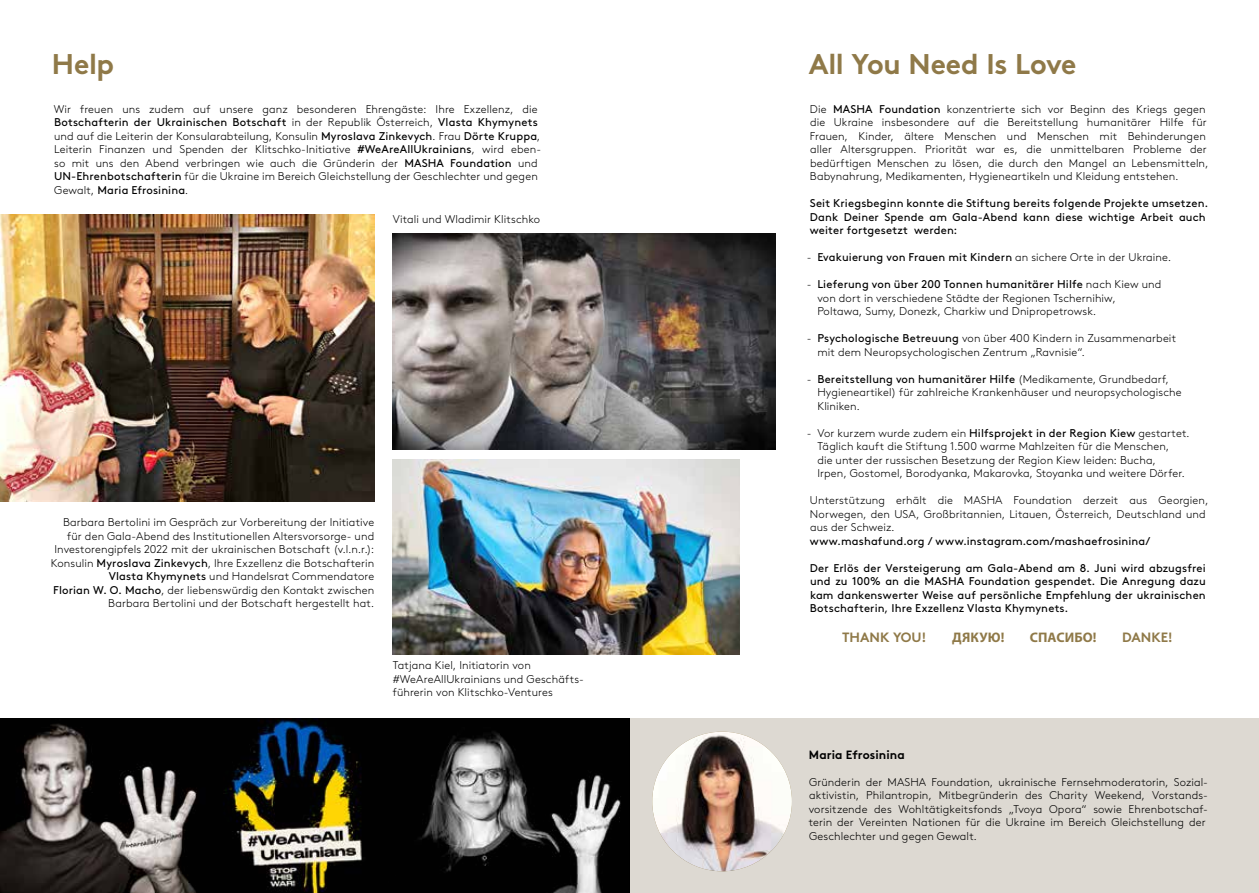
<style>
.page{position:relative;width:1259px;height:893px;background:#fff}
.page>*{position:absolute;margin:0;border:0;box-sizing:border-box;transform-origin:0 0}
.t1{font:700 28.5px "Brown";letter-spacing:-.01em;color:#8f7948}
.t2{font:700 13.8px "Myriad Pro";letter-spacing:.005em;color:#8f7948}
.t3{font:700 13.5px "Brown";color:#8f7948}
.t4{font:700 12px "Brown";letter-spacing:.005em;color:#000}
.t5{font:300 11.25px/13.5px "Brown";letter-spacing:.01em;color:#000}
.t6{font:11.25px/13.5px "Brown";letter-spacing:.015em;color:#000}
.s1{font-weight:400}
.s2{font-weight:300}
</style>
<div class="page">
<div style="left:629px;top:719px;width:630px;height:174px;background:#ddd9d2"></div>
<img style="left:0;top:719px;width:629px;height:174px">
<img style="left:0;top:215px;width:374px;height:287px">
<img style="left:652px;top:732px;width:140px;height:139px;border-radius:70px">
<img style="left:393px;top:234px;width:382px;height:215px">
<img style="left:393px;top:460px;width:346px;height:194px">
<h1 class="t1" style="left:52px;top:41px;width:64px">Help</h1>
<h1 class="t1" style="left:809px;top:41px;width:269px">All You Need Is Love</h1>
<p class="t5" style="left:54px;top:101px;width:489px">Wir freuen uns zudem auf unsere ganz besonderen Ehrengäste: Ihre Exzellenz, die <span class="s1">Botschafterin der Ukrainischen Botschaft</span> in der Republik Österreich, <span class="s1">Vlasta Khymynets </span>und auf die Leiterin der Konsularabteilung, Konsulin <span class="s1">Myroslava Zinkevych</span>. Frau <span class="s1">Dörte Kruppa</span>, Leiterin Finanzen und Spenden der Klitschko-Initiative <span class="s1">#WeAreAllUkrainians</span>, wird eben&shy;so mit uns den Abend verbringen wie auch die Gründerin der <span class="s1">MASHA Foundation</span> und <span class="s1">UN-Ehrenbotschafterin</span> für die Ukraine im Bereich Gleichstellung der Geschlechter und gegen Gewalt, <span class="s1">Maria Efrosinina</span>.</p>
<p class="t5" style="left:810px;top:101px;width:400px">Die <span class="s1">MASHA Foundation</span> konzentrierte sich vor Beginn des Kriegs gegen die Ukraine insbesondere auf die Bereitstellung humanitärer Hilfe für Frauen, Kinder, ältere Menschen und Menschen mit Behinderungen aller Altersgruppen. Priorität war es, die unmittelbaren Probleme der bedürftigen Menschen zu lösen, die durch den Mangel an Lebensmitteln, Babynahrung, Medikamenten, Hygieneartikeln und Kleidung entstehen.</p>
<p class="t6" style="left:810px;top:196px;width:400px">Seit Kriegsbeginn konnte die Stiftung bereits folgende Projekte umsetzen.<br>Dank Deiner Spende am Gala-Abend kann diese wichtige Arbeit auch weiter fortgesetzt werden:</p>
<p class="t6" style="left:806px;top:250px;width:366px"><span class="s2">-</span> Evakuierung von Frauen mit Kindern <span class="s2">an sichere Orte in der Ukraine.</span></p>
<p class="t5" style="left:817px;top:277px;width:345px;text-indent:-11px">- <span class="s1">Lieferung von über 200 Tonnen humanitärer Hilfe</span> nach Kiew und von dort in verschiedene Städte der Regionen Tschernihiw,<br>Poltawa, Sumy, Donezk, Charkiw und Dnipropetrowsk.</p>
<p class="t5" style="left:817px;top:331px;width:360px;text-indent:-11px">- <span class="s1">Psychologische Betreuung</span> von über 400 Kindern in Zusammenarbeit mit dem Neuropsychologischen Zentrum „Ravnisie“.</p>
<p class="t5" style="left:817px;top:371px;width:366px;text-indent:-11px">- <span class="s1">Bereitstellung von humanitärer Hilfe</span> (Medikamente, Grundbedarf,<br>Hygieneartikel) für zahlreiche Krankenhäuser und neuropsychologische<br>Kliniken.</p>
<p class="t5" style="left:817px;top:425px;width:374px;text-indent:-11px">- Vor kurzem wurde zudem ein <span class="s1">Hilfsprojekt in der Region Kiew</span> gestartet.<br>Täglich kauft die Stiftung 1.500 warme Mahlzeiten für die Menschen,<br>die unter der russischen Besetzung der Region Kiew leiden: Bucha,<br>Irpen, Gostomel, Borodyanka, Makarovka, Stoyanka und weitere Dörfer.</p>
<p class="t5" style="left:810px;top:493px;width:400px">Unterstützung erhält die MASHA Foundation derzeit aus Georgien,<br>Norwegen, den USA, Großbritannien, Litauen, Österreich, Deutschland und aus der Schweiz.</p>
<p class="t6" style="left:810px;top:533px;width:342px">www.mashafund.org / www.instagram.com/mashaefrosinina/</p>
<p class="t6" style="left:810px;top:560px;width:397px;text-align:justify">Der Erlös der Versteigerung am Gala-Abend am 8. Juni wird abzugsfrei und zu 100% an die MASHA Foundation gespendet. Die Anregung dazu kam dankenswerter Weise auf persönliche Empfehlung der ukrainischen Botschafterin, Ihre Exzellenz Vlasta Khymynets.</p>
<p class="t3" style="left:842px;top:626px;width:86px">THANK YOU!</p>
<p class="t2" style="left:952px;top:628px;width:54px">ДЯКУЮ!</p>
<p class="t2" style="left:1030px;top:628px;width:68px">СПАСИБО!</p>
<p class="t3" style="left:1122px;top:626px;width:52px">DANKE!</p>
<p class="t5" style="left:393px;top:212px;width:149px">Vitali und Wladimir Klitschko</p>
<p class="t5" style="left:51px;top:515px;width:325px;text-align:right">Barbara Bertolini im Gespräch zur Vorbereitung der Initiative für den Gala-Abend des Institutionellen Altersvorsorge- und Investorengipfels 2022 mit der ukrainischen Botschaft (v.l.n.r.):<br>Konsulin <span class="s1">Myroslava Zinkevych</span>, Ihre Exzellenz die Botschafterin <span class="s1">Vlasta Khymynets</span> und Handelsrat Commendatore<br><span class="s1">Florian W. O. Macho</span>, der liebenswürdig den Kontakt zwischen Barbara Bertolini und der Botschaft hergestellt hat.</p>
<p class="t5" style="left:393px;top:658px;width:192px">Tatjana Kiel, Initiatorin von #WeAreAllUkrainians und Geschäfts&shy;führerin von Klitschko-Ventures</p>
<p class="t4" style="left:809px;top:745px;width:97px">Maria Efrosinina</p>
<p class="t5" style="left:808px;top:774px;width:401px">Gründerin der MASHA Foundation, ukrainische Fernsehmoderatorin, Sozial&shy;aktivistin, Philantropin, Mitbegründerin des Charity Weekend, Vorstands&shy;vorsitzende des Wohltätigkeitsfonds „Tvoya Opora“ sowie Ehrenbotschaf&shy;terin der Vereinten Nationen für die Ukraine im Bereich Gleichstellung der Geschlechter und gegen Gewalt.</p>
</div>
